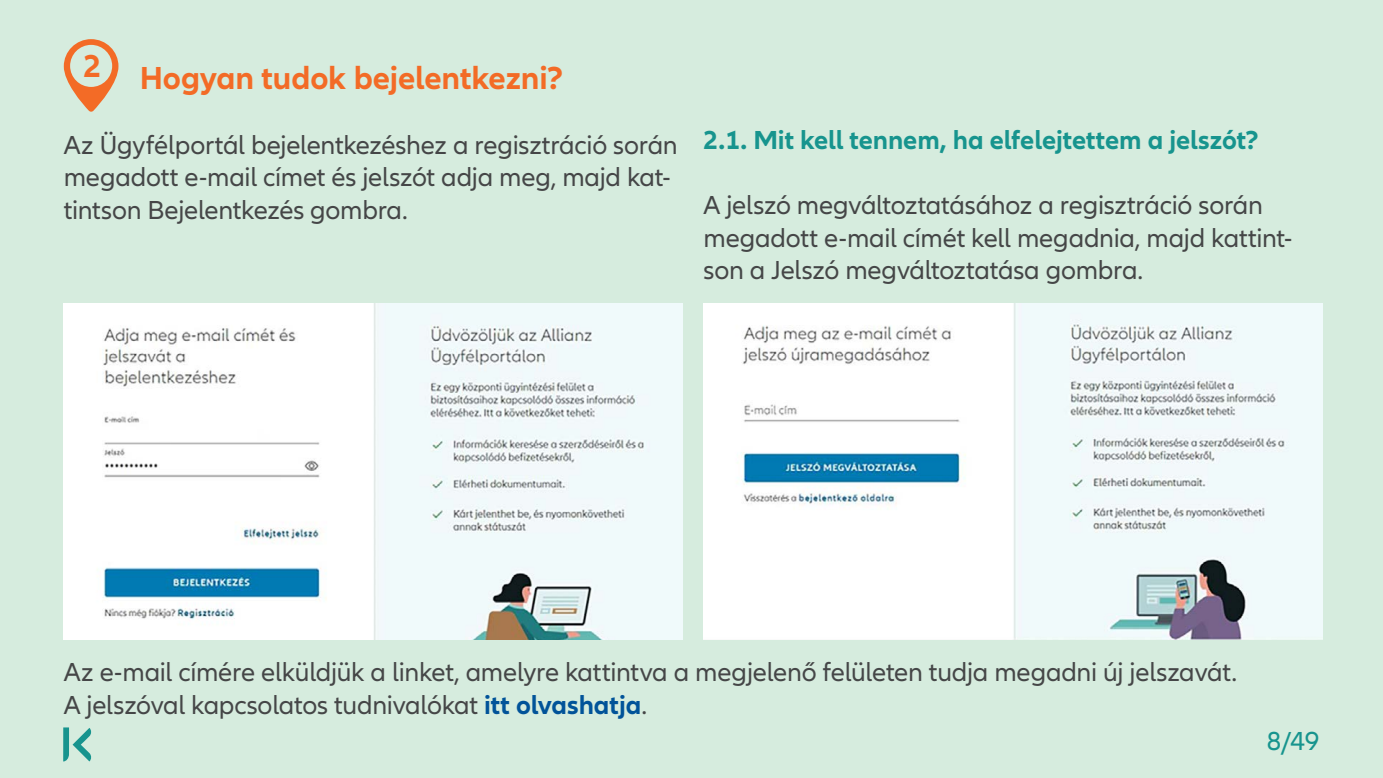
<style>
.page{position:relative;width:1383px;height:778px;background:#fff}
.page>*{position:absolute;margin:0;border:0;box-sizing:border-box;transform-origin:0 0}
.t1{font:700 33px "Allianz Neo";letter-spacing:-.005em;color:#f36b26}
.t2{font:700 32.85px "Allianz Neo";color:#f36b26}
.t3{font:27px/32.4px "Allianz Neo";letter-spacing:-.01em;color:#454647}
.t4{font:700 27px "Allianz Neo";letter-spacing:-.005em;color:#17948e}
.t5{font:27px "Allianz Neo";color:#17948e}
.s1{font-weight:700;color:#015399}
</style>
<div class="page">
<div style="left:0;top:0;width:1382px;height:778px;background:#d6ecde"></div>
<svg style="left:63px;top:727px;width:29px;height:34px"></svg>
<img style="left:64px;top:304px;width:618px;height:335px">
<img style="left:703px;top:304px;width:619px;height:335px">
<svg style="left:64px;top:39px;width:54px;height:73px"></svg>
<p class="t2" style="left:83px;top:47px;width:19px">2</p>
<p class="t1" style="left:140px;top:59px;width:425px">Hogyan tudok bejelentkezni?</p>
<p class="t3" style="left:64px;top:129px;width:615px">Az Ügyfélportál bejelentkezéshez a regisztráció során megadott e-mail címet és jelszót adja meg, majd kat&shy;tintson Bejelentkezés gombra.</p>
<p class="t4" style="left:703px;top:125px;width:557px">2.1. Mit kell tennem, ha elfelejtettem a jelszót?</p>
<p class="t3" style="left:703px;top:190px;width:590px">A jelszó megváltoztatásához a regisztráció során megadott e-mail címét kell megadnia, majd kattint&shy;son a Jelszó megváltoztatása gombra.</p>
<p class="t3" style="left:64px;top:656px;width:1174px">Az e-mail címére elküldjük a linket, amelyre kattintva a megjelenő felületen tudja megadni új jelszavát.<br>A jelszóval kapcsolatos tudnivalókat <span class="s1">itt olvashatja</span>.</p>
<p class="t5" style="left:1266px;top:725px;width:54px">8/49</p>
</div>
